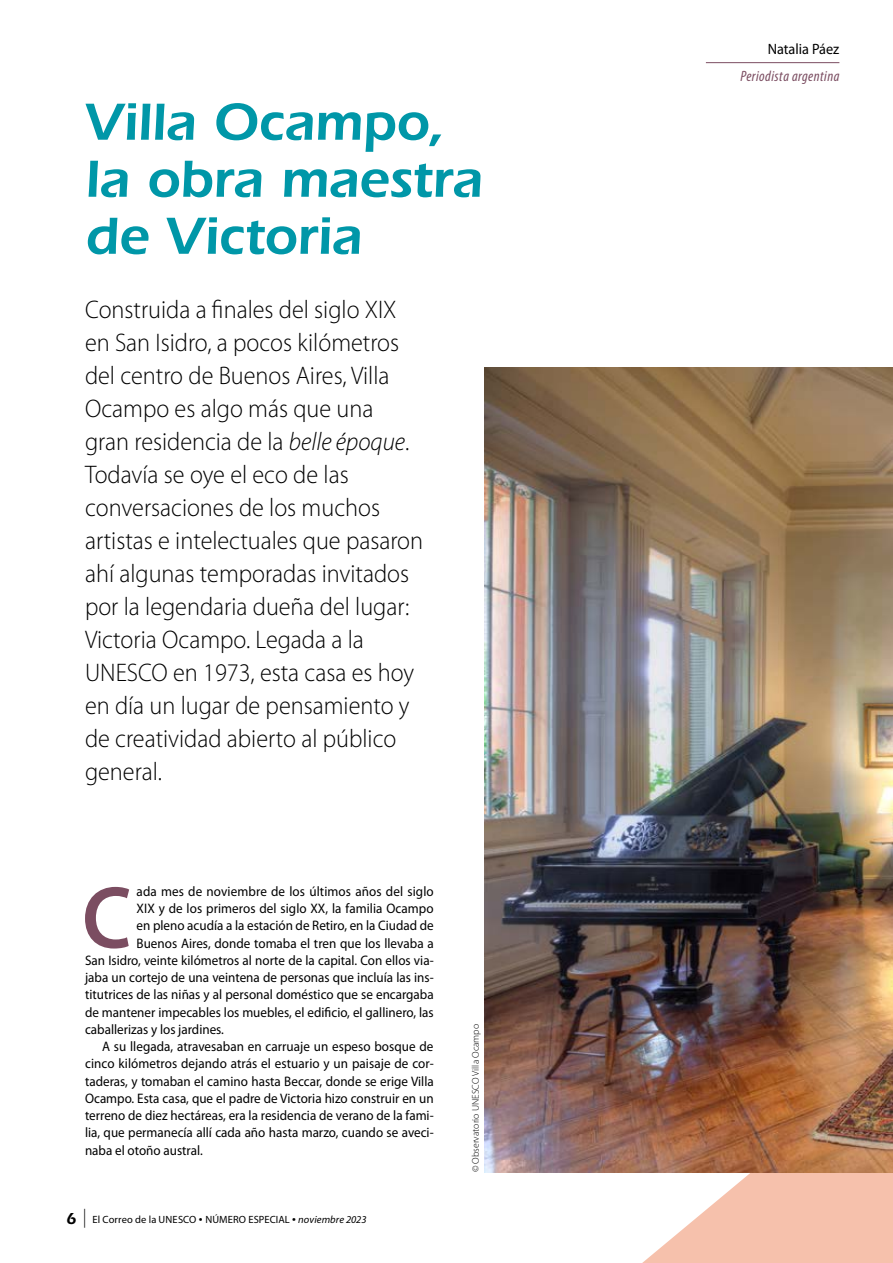
<style>
.page{position:relative;width:893px;height:1263px;background:#fff}
.page>*{position:absolute;margin:0;border:0;box-sizing:border-box;transform-origin:0 0}
.t1{font:600 88.65px "Myriad Pro";color:#7b4d61;scale:.95 1}
.t2{font:600 54px/57px "ITC Eras Std";letter-spacing:-.01em;color:#0097a8}
.t3{font:300 25.5px/33px "Myriad Pro";color:#000;scale:.95 1}
.t4{font:italic condensed 15px "Myriad Pro";letter-spacing:.03em;color:#7b4d61}
.t5{font:15px "Myriad Pro";color:#000;scale:.95 1}
.t6{font:13.8px "Myriad Pro";color:#000;scale:.95 1}
.t7{font:10.5px "Myriad Pro";letter-spacing:.01em;color:#000}
.t8{font:300 9.75px "Myriad Pro";color:#000}
.s1{font-style:italic}
.s2{font-family:"ITC Eras Std";font-weight:600;font-size:16.5px}
.s3{font-size:18.9px}
.s4{font-size:13.5px}
</style>
<div class="page">
<svg style="left:642px;top:1172px;width:251px;height:91px;fill:#f6c1ac"></svg>
<img style="left:485px;top:367px;width:408px;height:805px">
<hr style="left:706px;top:62px;width:133px;height:1px;background:#7b4d61">
<h2 class="t2" style="left:85px;top:93px;width:399px">Villa Ocampo, la obra maestra de Victoria</h2>
<p class="t3" style="left:85px;top:293px;width:357px">Construida a finales del siglo XIX en San Isidro, a pocos kilómetros del centro de Buenos Aires, Villa<br>Ocampo es algo más que una gran residencia de la <span class="s1">belle époque</span>.<br>Todavía se oye el eco de las conversaciones de los muchos artistas e intelectuales que pasaron ahí algunas temporadas invitados por la legendaria dueña del lugar:<br>Victoria Ocampo. Legada a la<br>UNESCO en 1973, esta casa es hoy en día un lugar de pensamiento y de creatividad abierto al público general.</p>
<h1 class="t1" style="left:82px;top:861px;width:54px">C</h1>
<p class="t6" style="left:137px;top:883px;width:314px">ada mes de noviembre de los últimos años del siglo</p>
<p class="t6" style="left:137px;top:900px;width:314px">XIX y de los primeros del siglo XX, la familia Ocampo</p>
<p class="t6" style="left:137px;top:917px;width:314px">en pleno acudía a la estación de Retiro, en la Ciudad de</p>
<p class="t6" style="left:137px;top:934px;width:314px">Buenos Aires, donde tomaba el tren que los llevaba a</p>
<p class="t6" style="left:85px;top:952px;width:369px">San Isidro, veinte kilómetros al norte de la capital. Con ellos via-</p>
<p class="t6" style="left:85px;top:969px;width:369px">jaba un cortejo de una veintena de personas que incluía las ins-</p>
<p class="t6" style="left:85px;top:986px;width:369px">titutrices de las niñas y al personal doméstico que se encargaba</p>
<p class="t6" style="left:85px;top:1003px;width:369px">de mantener impecables los muebles, el edificio, el gallinero, las</p>
<p class="t6" style="left:85px;top:1021px;width:148px">caballerizas y los jardines.</p>
<p class="t6" style="left:102px;top:1038px;width:350px">A su llegada, atravesaban en carruaje un espeso bosque de</p>
<p class="t6" style="left:85px;top:1055px;width:369px">cinco kilómetros dejando atrás el estuario y un paisaje de cor-</p>
<p class="t6" style="left:85px;top:1072px;width:369px">taderas, y tomaban el camino hasta Beccar, donde se erige Villa</p>
<p class="t6" style="left:85px;top:1090px;width:369px">Ocampo. Esta casa, que el padre de Victoria hizo construir en un</p>
<p class="t6" style="left:85px;top:1107px;width:369px">terreno de diez hectáreas, era la residencia de verano de la fami-</p>
<p class="t6" style="left:85px;top:1124px;width:369px">lia, que permanecía allí cada año hasta marzo, cuando se aveci-</p>
<p class="t6" style="left:85px;top:1141px;width:125px">naba el otoño austral.</p>
<p class="t7" style="left:66px;top:1212px;width:302px"><span class="s2">6</span> <span class="s3">|</span> El Correo de la UNESCO <span class="s4">•</span> NÚMERO ESPECIAL <span class="s4">•</span> <span class="s1">noviembre 2023</span></p>
<p class="t8" style="left:470px;top:1172px;width:150px;rotate:-90deg">© Observatorio UNESCO Villa Ocampo</p>
<p class="t5" style="left:768px;top:39px;width:77px">Natalia Páez</p>
<p class="t4" style="left:740px;top:68px;width:100px">Periodista argentina</p>
</div>
